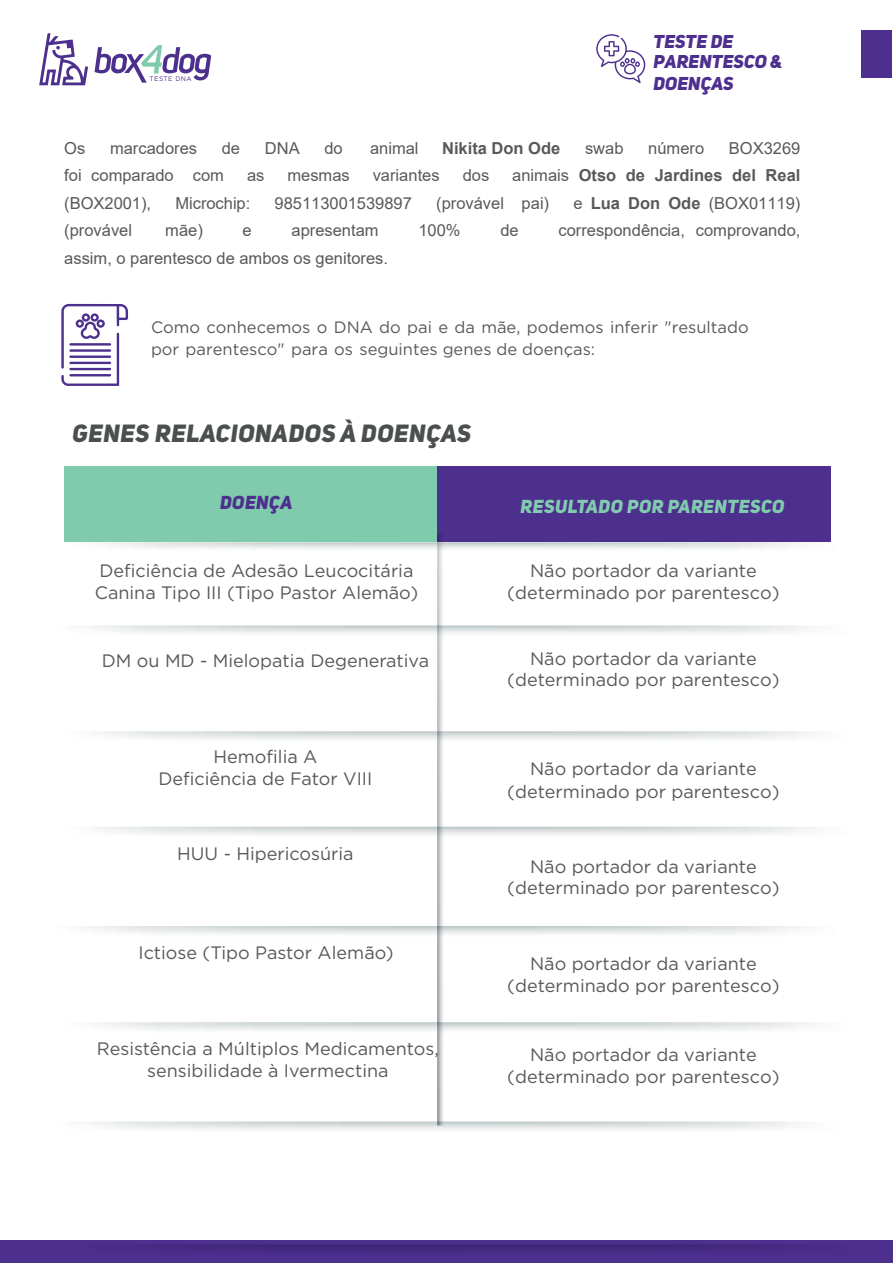
<style>
.page{position:relative;width:893px;height:1263px;background:#fff}
.page>*{position:absolute;margin:0;border:0;box-sizing:border-box;transform-origin:0 0}
.t1{font:24.6px "Uni Sans Heavy Italic CAPS";letter-spacing:.02em;color:#4c4f50}
.t2{font:18.6px "Uni Sans Heavy Italic CAPS";letter-spacing:.02em;color:#80cbae}
.t3{font:18.6px "Uni Sans Heavy Italic CAPS";letter-spacing:.02em;color:#4d2f8e}
.t4{font:18.45px/21.5px "Uni Sans Heavy Italic CAPS";color:#4d2f8e}
.t5{font:18px/21.6px "Gotham";color:#58595b;text-align:center}
.t6{font:16.5px "Arial";color:#58595b}
.t7{font:16.5px/21.6px "Gotham";color:#58595b}
.t8{font:700 16.5px "Arial";color:#58595b}
.t9{font:6.6px "Gotham";letter-spacing:.06em;color:#4d2f8e}
.s1{font-weight:400}
.s2{font-weight:700}
</style>
<div class="page">
<div style="left:0;top:1241px;width:893px;height:22px;background:#4d2f8e"></div>
<svg style="left:39px;top:33px;width:49px;height:52px"></svg>
<svg style="left:95px;top:45px;width:116px;height:38px"></svg>
<div style="left:861px;top:30px;width:30px;height:48px;background:#4d2f8e"></div>
<svg style="left:596px;top:34px;width:49px;height:49px"></svg>
<svg style="left:61px;top:304px;width:67px;height:82px"></svg>
<hr style="left:69px;top:343px;width:42px;height:3px;background:#4d2f8e">
<hr style="left:69px;top:349px;width:42px;height:3px;background:#4d2f8e">
<hr style="left:69px;top:355px;width:42px;height:3px;background:#4d2f8e">
<hr style="left:69px;top:362px;width:42px;height:2px;background:#4d2f8e">
<hr style="left:69px;top:368px;width:42px;height:2px;background:#4d2f8e">
<hr style="left:69px;top:374px;width:42px;height:2px;background:#4d2f8e">
<div style="left:437px;top:466px;width:393px;height:75px;background:#4d2f8e"></div>
<div style="left:65px;top:466px;width:372px;height:75px;background:#80cbae"></div>
<svg style="left:141px;top:1244px;width:656px;height:7px"></svg>
<svg style="left:64px;top:533px;width:767px;height:597px"></svg>
<p class="t9" style="left:150px;top:75px;width:43px">TESTE DNA</p>
<p class="t4" style="left:653px;top:30px;width:131px">TESTE DE<br>PARENTESCO &amp;<br>DOENÇAS</p>
<p class="t6" style="left:64px;top:136px;width:23px">Os</p>
<p class="t6" style="left:110px;top:136px;width:89px">marcadores</p>
<p class="t6" style="left:222px;top:136px;width:20px">de</p>
<p class="t6" style="left:265px;top:136px;width:36px">DNA</p>
<p class="t6" style="left:324px;top:136px;width:20px">do</p>
<p class="t6" style="left:370px;top:136px;width:50px">animal</p>
<p class="t8" style="left:442px;top:136px;width:120px">Nikita Don Ode</p>
<p class="t6" style="left:585px;top:136px;width:40px">swab</p>
<p class="t6" style="left:648px;top:136px;width:57px">número</p>
<p class="t6" style="left:729px;top:136px;width:73px">BOX3269</p>
<p class="t6" style="left:64px;top:164px;width:161px">foi comparado com</p>
<p class="t6" style="left:247px;top:164px;width:19px">as</p>
<p class="t6" style="left:287px;top:164px;width:64px">mesmas</p>
<p class="t6" style="left:373px;top:164px;width:68px">variantes</p>
<p class="t6" style="left:463px;top:164px;width:28px">dos</p>
<p class="t8" style="left:512px;top:164px;width:290px"><span class="s1">animais</span> Otso de Jardines del Real</p>
<p class="t6" style="left:64px;top:192px;width:88px">(BOX2001),</p>
<p class="t6" style="left:175px;top:192px;width:76px">Microchip:</p>
<p class="t6" style="left:275px;top:192px;width:139px">985113001539897</p>
<p class="t6" style="left:436px;top:192px;width:114px">(provável pai)</p>
<p class="t6" style="left:573px;top:192px;width:229px">e <span class="s2">Lua Don Ode</span> (BOX01119)</p>
<p class="t6" style="left:64px;top:219px;width:69px">(provável</p>
<p class="t6" style="left:165px;top:219px;width:39px">mãe)</p>
<p class="t6" style="left:243px;top:219px;width:11px">e</p>
<p class="t6" style="left:292px;top:219px;width:89px">apresentam</p>
<p class="t6" style="left:418px;top:219px;width:44px">100%</p>
<p class="t6" style="left:500px;top:219px;width:20px">de</p>
<p class="t6" style="left:558px;top:219px;width:243px">correspondência, comprovando,</p>
<p class="t6" style="left:64px;top:247px;width:325px">assim, o parentesco de ambos os genitores.</p>
<p class="t7" style="left:151px;top:316px;width:599px">Como conhecemos o DNA do pai e da mãe, podemos inferir "resultado por parentesco" para os seguintes genes de doenças:</p>
<h1 class="t1" style="left:73px;top:418px;width:400px">GENES RELACIONADOS À DOENÇAS</h1>
<p class="t3" style="left:220px;top:491px;width:74px">DOENÇA</p>
<p class="t2" style="left:521px;top:495px;width:266px">RESULTADO POR PARENTESCO</p>
<p class="t5" style="left:95px;top:560px;width:325px;text-align:left">Deficiência de Adesão Leucocitária<br>Canina Tipo III (Tipo Pastor Alemão)</p>
<p class="t5" style="left:102px;top:649px;width:329px">DM ou MD - Mielopatia Degenerativa</p>
<p class="t5" style="left:159px;top:746px;width:215px">Hemofilia A<br>Deficiência de Fator VIII</p>
<p class="t5" style="left:177px;top:842px;width:178px">HUU - Hipericosúria</p>
<p class="t5" style="left:138px;top:941px;width:257px">Ictiose (Tipo Pastor Alemão)</p>
<p class="t5" style="left:97px;top:1037px;width:344px">Resistência a Múltiplos Medicamentos, sensibilidade à Ivermectina</p>
<p class="t5" style="left:507px;top:559px;width:274px">Não portador da variante (determinado por parentesco)</p>
<p class="t5" style="left:507px;top:647px;width:274px">Não portador da variante (determinado por parentesco)</p>
<p class="t5" style="left:507px;top:757px;width:274px;line-height:22.8px">Não portador da variante (determinado por parentesco)</p>
<p class="t5" style="left:507px;top:855px;width:274px">Não portador da variante (determinado por parentesco)</p>
<p class="t5" style="left:507px;top:952px;width:274px">Não portador da variante (determinado por parentesco)</p>
<p class="t5" style="left:507px;top:1042px;width:274px;line-height:22.8px">Não portador da variante (determinado por parentesco)</p>
</div>
